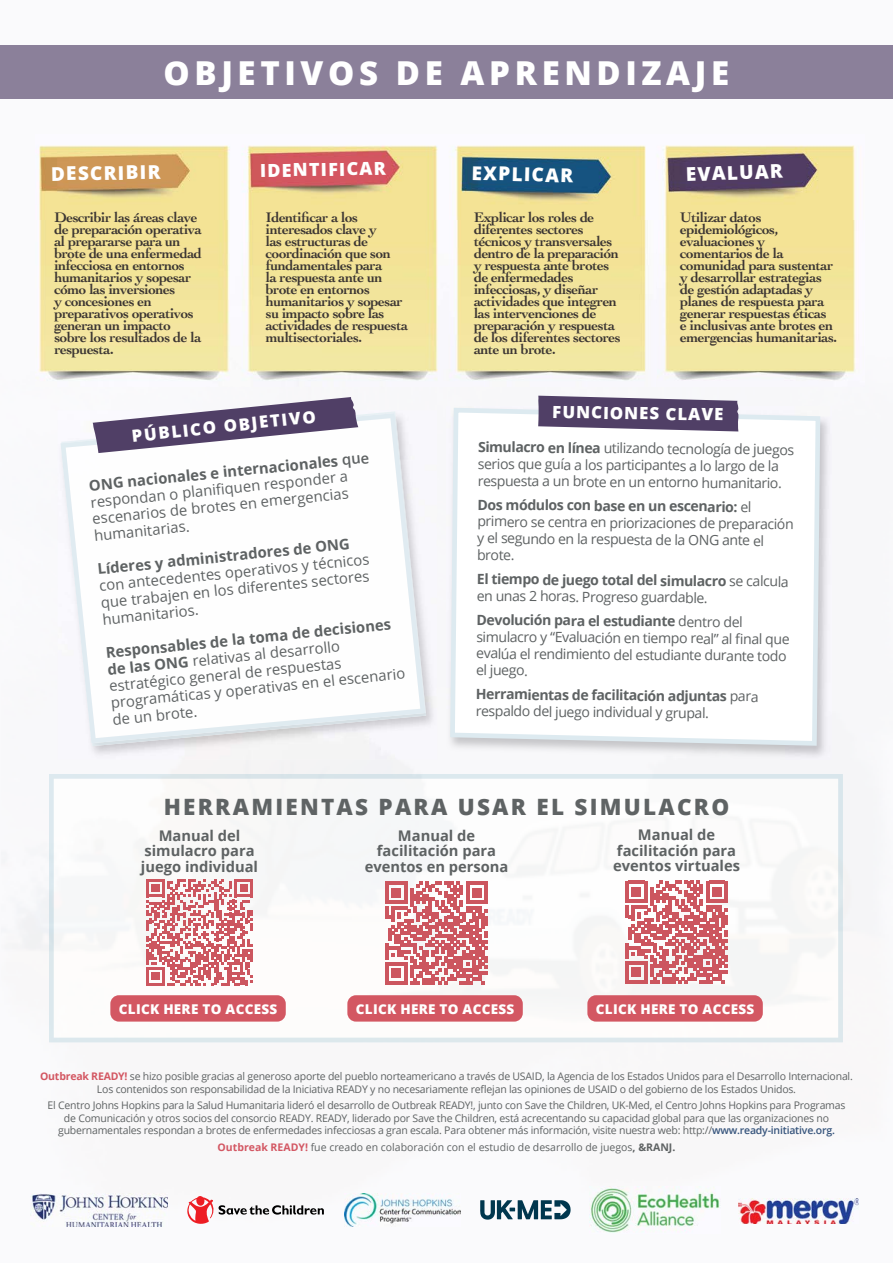
<style>
.page{position:relative;width:893px;height:1263px;background:#fafafc}
.page>*{position:absolute;margin:0;border:0;box-sizing:border-box;transform-origin:0 0}
.t1{font:800 33px "Open Sans";letter-spacing:.14em;color:#fff}
.t2{font:800 22.5px "Open Sans";letter-spacing:.1em;color:#5f6364}
.t3{font:800 19.05px "Open Sans";color:#fff}
.t4{font:800 18px "Open Sans";color:#fff}
.t5{font:800 16.8px "Open Sans";color:#fff}
.t6{font:14.85px/16.6px "Open Sans";color:#5e6263}
.t7{font:700 14.85px "Open Sans";color:#5e6263}
.t8{font:700 14.7px/15.5px "Open Sans";color:#5e6263;text-align:center}
.t9{font:700 14.55px/12px "Cochin";letter-spacing:-.03em;color:#3c3633}
.t10{font:14.1px/16.5px "Open Sans";letter-spacing:-.04em;color:#5e6263}
.t11{font:800 13.5px "Open Sans";letter-spacing:.02em;color:#fff}
.t12{font:10.5px/12.5px "Open Sans";letter-spacing:-.02em;color:#5e6263;text-align:center}
.t13{font:10.5px "Open Sans";color:#5e6263}
.s1{font-weight:700}
.s2{font-weight:600}
.s3{font-weight:700;color:#d35762}
.s4{font-weight:600;color:#36547c}
.s5{font-weight:700;color:#d35763}
</style>
<div class="page">
<img style="left:49px;top:774px;width:794px;height:268px">
<svg style="left:448px;top:406px;width:375px;height:342px"></svg>
<img style="left:61px;top:413px;width:364px;height:330px">
<img style="left:738px;top:1199px;width:121px;height:25px">
<svg style="left:187px;top:1196px;width:137px;height:28px"></svg>
<svg style="left:480px;top:1200px;width:91px;height:19px"></svg>
<img style="left:344px;top:1193px;width:116px;height:33px">
<img style="left:589px;top:1188px;width:131px;height:45px">
<img style="left:32px;top:1193px;width:136px;height:34px">
<img style="left:39px;top:145px;width:817px;height:236px">
<div style="left:0;top:46px;width:893px;height:53px;background:#8b809a"></div>
<svg style="left:93px;top:397px;width:265px;height:56px"></svg>
<svg style="left:538px;top:396px;width:201px;height:35px;background:#665779"></svg>
<svg style="left:385px;top:882px;width:103px;height:102px"></svg>
<svg style="left:625px;top:881px;width:103px;height:102px"></svg>
<svg style="left:146px;top:879px;width:107px;height:106px"></svg>
<div style="left:110px;top:995px;width:176px;height:26px;background:#d35762;border-radius:9px"></div>
<div style="left:347px;top:995px;width:176px;height:26px;background:#d35762;border-radius:9px"></div>
<div style="left:587px;top:995px;width:176px;height:26px;background:#d35762;border-radius:9px"></div>
<h1 class="t1" style="left:164px;top:48px;width:567px">OBJETIVOS DE APRENDIZAJE</h1>
<h3 class="t3" style="left:51px;top:159px;width:111px;rotate:-1deg">DESCRIBIR</h3>
<p class="t4" style="left:260px;top:157px;width:127px;rotate:-1deg">IDENTIFICAR</p>
<h3 class="t3" style="left:472px;top:159px;width:103px;rotate:1deg">EXPLICAR</h3>
<h3 class="t3" style="left:685px;top:160px;width:99px;rotate:-2deg">EVALUAR</h3>
<p class="t9" style="left:680px;top:211px;width:159px">Utilizar datos epidemiológicos, evaluaciones y comentarios de la comunidad para sustentar y desarrollar estrategias de gestión adaptadas y planes de respuesta para generar respuestas éticas<br>e inclusivas ante brotes en emergencias humanitarias.</p>
<p class="t9" style="left:266px;top:211px;width:144px">Identificar a los interesados clave y<br>las estructuras de coordinación que son fundamentales para<br>la respuesta ante un brote en entornos humanitarios y sopesar su impacto sobre las actividades de respuesta multisectoriales.</p>
<p class="t9" style="left:474px;top:211px;width:148px">Explicar los roles de diferentes sectores técnicos y transversales dentro de la preparación y respuesta ante brotes de enfermedades infecciosas, y diseñar actividades que integren las intervenciones de preparación y respuesta de los diferentes sectores ante un brote.</p>
<p class="t9" style="left:54px;top:211px;width:149px">Describir las áreas clave de preparación operativa al prepararse para un brote de una enfermedad infecciosa en entornos humanitarios y sopesar cómo las inversiones<br>y concesiones en preparativos operativos generan un impacto sobre los resultados de la respuesta.</p>
<p class="t5" style="left:131px;top:423px;width:186px;rotate:-6deg">PÚBLICO OBJETIVO</p>
<p class="t6" style="left:88px;top:477px;width:283px;rotate:-6deg"><span class="s1">ONG nacionales e internacionales</span> <span class="s2">que </span>respondan o planifi quen responder a escenarios de brotes en emergencias humanitarias.</p>
<p class="t7" style="left:96px;top:559px;width:255px;rotate:-6deg">Líderes y administradores de ONG</p>
<p class="t6" style="left:98px;top:578px;width:273px;text-align:justify;rotate:-6deg">con antecedentes operativos y técnicos que trabajen en los diferentes sectores humanitarios.</p>
<p class="t6" style="left:105px;top:645px;width:297px;rotate:-6deg"><span class="s1">Responsables de la toma de decisiones de las ONG</span> relativas al desarrollo estratégico general de respuestas programáticas y operativas en el escenario de un brote.</p>
<p class="t5" style="left:553px;top:399px;width:173px;rotate:1deg">FUNCIONES CLAVE</p>
<p class="t10" style="left:478px;top:440px;width:318px"><span class="s1">Simulacro en línea</span> utilizando tecnología de juegos serios que guía a los participantes a lo largo de la respuesta a un brote en un entorno humanitario.</p>
<p class="t10" style="left:477px;top:497px;width:318px"><span class="s1">Dos módulos con base en un escenario:</span> el primero se centra en priorizaciones de preparación y el segundo en la respuesta de la ONG ante el brote.</p>
<p class="t10" style="left:477px;top:571px;width:314px"><span class="s1">El tiempo de juego total del simulacro</span> se calcula en unas 2 horas. Progreso guardable.</p>
<p class="t10" style="left:476px;top:612px;width:315px"><span class="s1">Devolución para el estudiante</span> dentro del simulacro y “Evaluación en tiempo real” al final que evalúa el rendimiento del estudiante durante todo el juego.</p>
<p class="t10" style="left:476px;top:686px;width:284px"><span class="s1">Herramientas de facilitación adjuntas</span> para respaldo del juego individual y grupal.</p>
<h2 class="t2" style="left:164px;top:789px;width:567px">HERRAMIENTAS PARA USAR EL SIMULACRO</h2>
<p class="t8" style="left:141px;top:827px;width:119px">Manual del simulacro para juego individual</p>
<p class="t8" style="left:365px;top:827px;width:145px">Manual de facilitación para eventos en persona</p>
<p class="t8" style="left:613px;top:827px;width:128px">Manual de facilitación para eventos virtuales</p>
<p class="t11" style="left:119px;top:999px;width:160px">CLICK HERE TO ACCESS</p>
<p class="t11" style="left:356px;top:999px;width:160px">CLICK HERE TO ACCESS</p>
<p class="t11" style="left:596px;top:999px;width:160px">CLICK HERE TO ACCESS</p>
<p class="t12" style="left:40px;top:1070px;width:814px"><span class="s3">Outbreak READY!</span> se hizo posible gracias al generoso aporte del pueblo norteamericano a través de USAID, la Agencia de los Estados Unidos para el Desarrollo Internacional.<br>Los contenidos son responsabilidad de la Iniciativa READY y no necesariamente reflejan las opiniones de USAID o del gobierno de los Estados Unidos.</p>
<p class="t12" style="left:48px;top:1099px;width:799px">El Centro Johns Hopkins para la Salud Humanitaria lideró el desarrollo de Outbreak READY!, junto con Save the Children, UK-Med, el Centro Johns Hopkins para Programas de Comunicación y otros socios del consorcio READY. READY, liderado por Save the Children, está acrecentando su capacidad global para que las organizaciones no gubernamentales respondan a brotes de enfermedades infecciosas a gran escala. Para obtener más información, visite nuestra web: http://<span class="s4">www.ready-initiative.org.</span></p>
<p class="t13" style="left:218px;top:1139px;width:459px"><span class="s5">Outbreak READY!</span> fue creado en colaboración con el estudio de desarrollo de juegos<span class="s1">, &amp;RANJ.</span></p>
</div>
